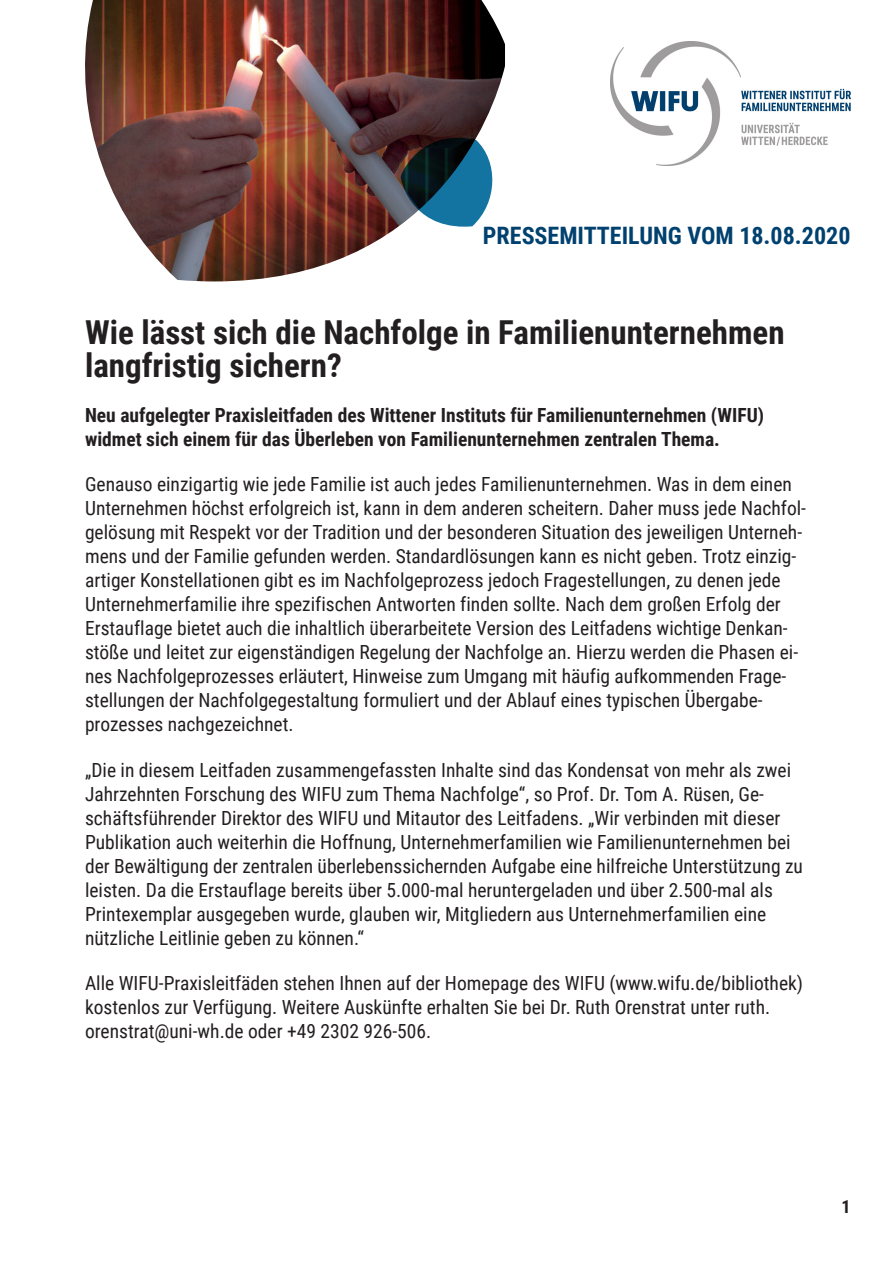
<style>
.page{position:relative;width:893px;height:1263px;background:#fff}
.page>*{position:absolute;margin:0;border:0;box-sizing:border-box;transform-origin:0 0}
.Copytext{font:700 33px/33px "Roboto Condensed";color:#231f20}
.Pressemitteilung_vom{font:700 24px "Roboto Condensed";color:#01416f}
.Copytext-2{font:19.5px/24px "Roboto Condensed";color:#231f20}
.Copytext-3{font:700 19.5px/24px "Roboto Condensed";color:#231f20}
.t1{font:700 18px "Roboto Condensed";color:#231f20}
</style>
<div class="page">
<img style="left:85px;top:0;width:420px;height:281px">
<svg style="left:400px;top:138px;width:94px;height:89px;background:#345e72"></svg>
<img style="left:610px;top:42px;width:240px;height:124px">
<p class="Pressemitteilung_vom" style="left:483px;top:219px;width:369px">PRESSEMITTEILUNG VOM 18.08.2020</p>
<p class="Copytext" style="left:85px;top:314px;width:701px">Wie lässt sich die Nachfolge in Familienunternehmen langfristig sichern?</p>
<p class="Copytext-3" style="left:85px;top:402px;width:681px">Neu aufgelegter Praxisleitfaden des Wittener Instituts für Familienunternehmen (WIFU) widmet sich einem für das Überleben von Familienunternehmen zentralen Thema.</p>
<p class="Copytext-2" style="left:85px;top:472px;width:723px">Genauso einzigartig wie jede Familie ist auch jedes Familienunternehmen. Was in dem einen Unternehmen höchst erfolgreich ist, kann in dem anderen scheitern. Daher muss jede Nachfol&shy;gelösung mit Respekt vor der Tradition und der besonderen Situation des jeweiligen Unterneh&shy;mens und der Familie gefunden werden. Standardlösungen kann es nicht geben. Trotz einzig&shy;artiger Konstellationen gibt es im Nachfolgeprozess jedoch Fragestellungen, zu denen jede Unternehmerfamilie ihre spezifischen Antworten finden sollte. Nach dem großen Erfolg der Erstauflage bietet auch die inhaltlich überarbeitete Version des Leitfadens wichtige Denkan&shy;stöße und leitet zur eigenständigen Regelung der Nachfolge an. Hierzu werden die Phasen ei&shy;nes Nachfolgeprozesses erläutert, Hinweise zum Umgang mit häufig aufkommenden Frage&shy;stellungen der Nachfolgegestaltung formuliert und der Ablauf eines typischen Übergabe&shy;prozesses nachgezeichnet.</p>
<p class="Copytext-2" style="left:85px;top:757px;width:719px">„Die in diesem Leitfaden zusammengefassten Inhalte sind das Kondensat von mehr als zwei Jahrzehnten Forschung des WIFU zum Thema Nachfolge“, so Prof. Dr. Tom A. Rüsen, Ge&shy;schäftsführender Direktor des WIFU und Mitautor des Leitfadens. „Wir verbinden mit dieser Publikation auch weiterhin die Hoffnung, Unternehmerfamilien wie Familienunternehmen bei der Bewältigung der zentralen überlebenssichernden Aufgabe eine hilfreiche Unterstützung zu leisten. Da die Erstauflage bereits über 5.000-mal heruntergeladen und über 2.500-mal als Printexemplar ausgegeben wurde, glauben wir, Mitgliedern aus Unternehmerfamilien eine nützliche Leitlinie geben zu können.“</p>
<p class="Copytext-2" style="left:85px;top:970px;width:720px">Alle WIFU-Praxisleitfäden stehen Ihnen auf der Homepage des WIFU (www.wifu.de/bibliothek) kostenlos zur Verfügung. Weitere Auskünfte erhalten Sie bei Dr. Ruth Orenstrat unter ruth. orenstrat@uni-wh.de oder +49 2302 926-506.</p>
<p class="t1" style="left:841px;top:1194px;width:11px">1</p>
</div>
